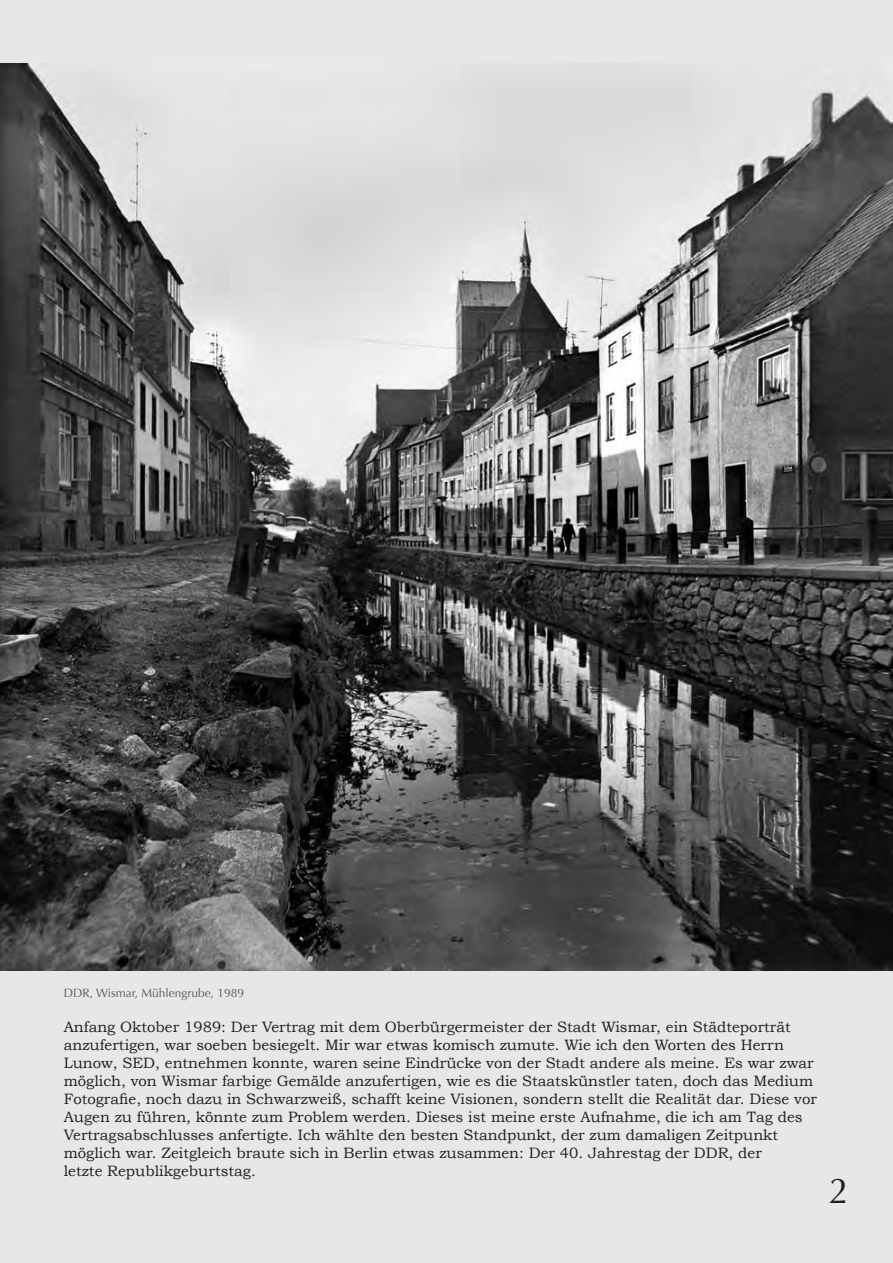
<style>
.page{position:relative;width:893px;height:1263px;background:#fff}
.page>*{position:absolute;margin:0;border:0;box-sizing:border-box;transform-origin:0 0}
.t1{font:36px "Optima";color:#231f20}
.t2{font:15px/18px "Bookman Old Style";color:#231f20}
.t3{font:12px "Optima";color:#57585a}
</style>
<div class="page">
<div style="left:1px;top:1px;width:891px;height:1261px;background:#e6e7e9"></div>
<img style="left:0;top:64px;width:893px;height:907px">
<p class="t3" style="left:64px;top:985px;width:182px">DDR, Wismar, Mühlengrube, 1989</p>
<p class="t2" style="left:64px;top:1018px;width:755px">Anfang Oktober 1989: Der Vertrag mit dem Oberbürgermeister der Stadt Wismar, ein Städteporträt anzufertigen, war soeben besiegelt. Mir war etwas komisch zumute. Wie ich den Worten des Herrn Lunow, SED, entnehmen konnte, waren seine Eindrücke von der Stadt andere als meine. Es war zwar möglich, von Wismar farbige Gemälde anzufertigen, wie es die Staatskünstler taten, doch das Medium Fotografie, noch dazu in Schwarzweiß, schafft keine Visionen, sondern stellt die Realität dar. Diese vor Augen zu führen, könnte zum Problem werden. Dieses ist meine erste Aufnahme, die ich am Tag des Vertragsabschlusses anfertigte. Ich wählte den besten Standpunkt, der zum damaligen Zeitpunkt möglich war. Zeitgleich braute sich in Berlin etwas zusammen: Der 40. Jahrestag der DDR, der<br>letzte Republikgeburtstag.</p>
<h1 class="t1" style="left:829px;top:1169px;width:22px">2</h1>
</div>
